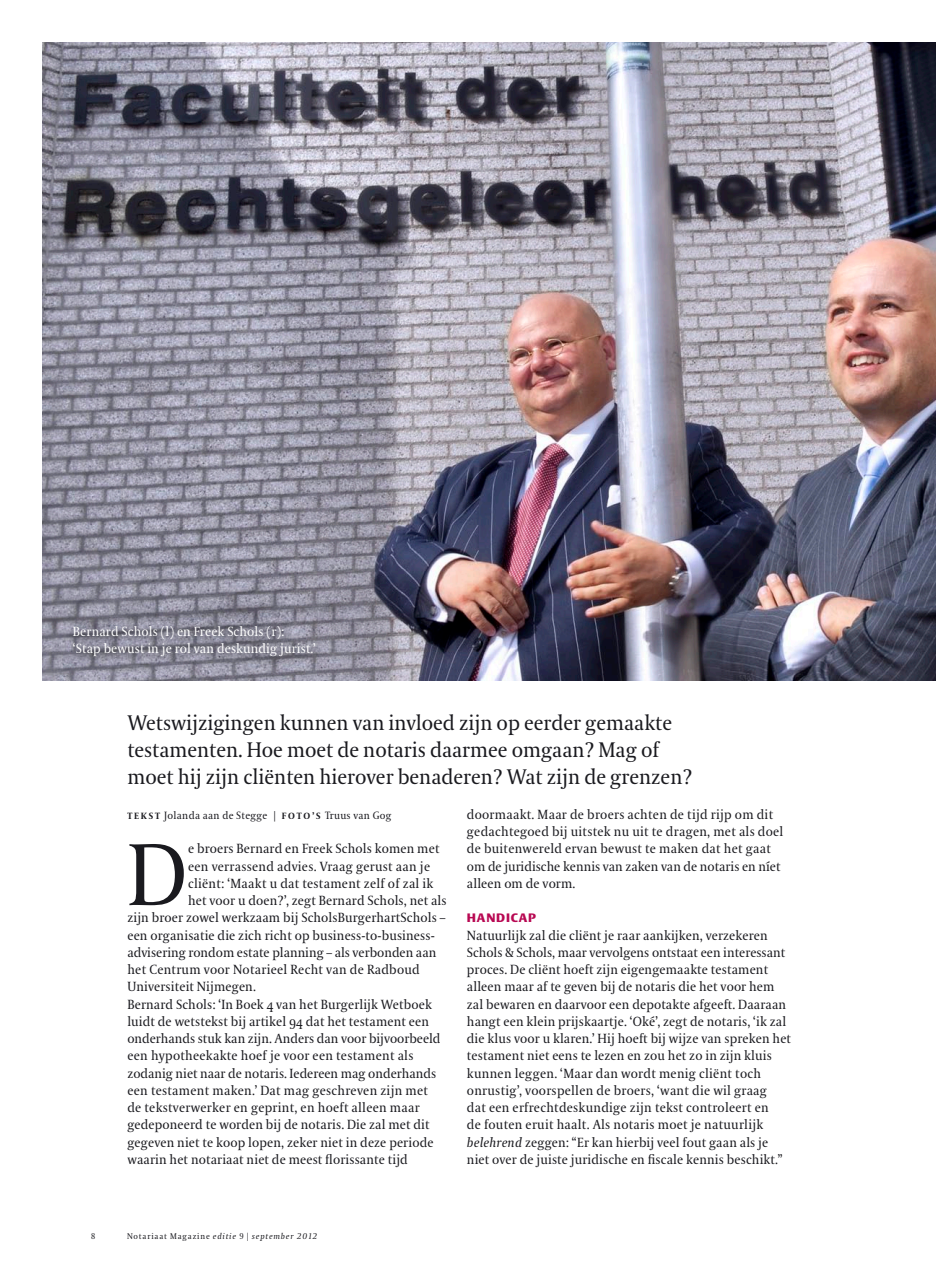
<style>
.page{position:relative;width:936px;height:1263px;background:#fff}
.page>*{position:absolute;margin:0;border:0;box-sizing:border-box;transform-origin:0 0}
.t1{font:87.3px "VPRO Coranto";color:#1a1a1f}
.t2{font:21px/27px "VPRO Coranto";color:#1a1a1f}
.t3{font:13.2px/17.2px "VPRO Coranto";letter-spacing:.01em;color:#1a1a1f}
.t4{font:13.2px/17.2px "VPRO Coranto";letter-spacing:.01em;color:#fff}
.t5{font:700 12px "VPRO Vesta";letter-spacing:.07em;color:#b80852}
.t6{font:10.5px "VPRO Coranto";letter-spacing:.03em;color:#1a1a1f}
.t7{font:italic 8.25px "VPRO Coranto";letter-spacing:.1em;color:#1a1a1f}
.t8{font:8.25px "VPRO Coranto Cn";color:#1a1a1f}
.s1{font-weight:700;font-size:9px}
.s2{font-style:italic}
.s3{font-style:normal}
.s4{font-family:"VPRO Coranto Cn";font-style:normal}
</style>
<div class="page">
<img style="left:43px;top:43px;width:892px;height:638px">
<svg style="left:68px;top:621px;width:296px;height:60px;background:#878694"></svg>
<p class="t4" style="left:73px;top:623px;width:244px">Bernard Schols (l) en Freek Schols (r): ‘Stap bewust in je rol van deskundig jurist.’</p>
<h2 class="t2" style="left:127px;top:709px;width:566px">Wetswijzigingen kunnen van invloed zijn op eerder gemaakte testamenten. Hoe moet de notaris daarmee omgaan? Mag of moet hij zijn cliënten hierover benaderen? Wat zijn de grenzen?</h2>
<p class="t6" style="left:127px;top:809px;width:265px"><span class="s1">T E K S T</span> Jolanda aan de Stegge | <span class="s1">F O T O ’ S</span> Truus van Gog</p>
<h1 class="t1" style="left:127px;top:823px;width:61px">D</h1>
<p class="t3" style="left:188px;top:840px;width:253px">e broers Bernard en Freek Schols komen met</p>
<p class="t3" style="left:188px;top:857px;width:243px">een verrassend advies. Vraag gerust aan je</p>
<p class="t3" style="left:188px;top:875px;width:247px">cliënt: ‘Maakt u dat testament zelf of zal ik</p>
<p class="t3" style="left:188px;top:892px;width:260px">het voor u doen?’, zegt Bernard Schols, net als</p>
<p class="t3" style="left:127px;top:909px;width:319px">zijn broer zowel werkzaam bij ScholsBurgerhartSchols –</p>
<p class="t3" style="left:127px;top:926px;width:308px">een organisatie die zich richt op business-to-business-</p>
<p class="t3" style="left:127px;top:944px;width:310px">advisering rondom estate planning – als verbonden aan</p>
<p class="t3" style="left:127px;top:961px;width:294px">het Centrum voor Notarieel Recht van de Radboud</p>
<p class="t3" style="left:127px;top:978px;width:130px">Universiteit Nijmegen.</p>
<p class="t3" style="left:127px;top:995px;width:306px">Bernard Schols: ‘In Boek 4 van het Burgerlijk Wetboek</p>
<p class="t3" style="left:127px;top:1013px;width:303px">luidt de wetstekst bij artikel 94 dat het testament een</p>
<p class="t3" style="left:127px;top:1030px;width:314px">onderhands stuk kan zijn. Anders dan voor bijvoorbeeld</p>
<p class="t3" style="left:127px;top:1047px;width:287px">een hypotheekakte hoef je voor een testament als</p>
<p class="t3" style="left:127px;top:1064px;width:310px">zodanig niet naar de notaris. Iedereen mag onderhands</p>
<p class="t3" style="left:127px;top:1082px;width:302px">een testament maken.’ Dat mag geschreven zijn met</p>
<p class="t3" style="left:127px;top:1099px;width:294px">de tekstverwerker en geprint, en hoeft alleen maar</p>
<p class="t3" style="left:127px;top:1116px;width:304px">gedeponeerd te worden bij de notaris. Die zal met dit</p>
<p class="t3" style="left:127px;top:1133px;width:307px">gegeven niet te koop lopen, zeker niet in deze periode</p>
<p class="t3" style="left:127px;top:1151px;width:282px">waarin het notariaat niet de meest florissante tijd</p>
<p class="t3" style="left:467px;top:806px;width:318px">doormaakt. Maar de broers achten de tijd rijp om dit gedachtegoed bij uitstek nu uit te dragen, met als doel de buitenwereld ervan bewust te maken dat het gaat om de juridische kennis van zaken van de notaris en níet alleen om de vorm.</p>
<p class="t5" style="left:467px;top:913px;width:71px">HANDICAP</p>
<p class="t3" style="left:467px;top:926px;width:325px">Natuurlijk zal die cliënt je raar aankijken, verzekeren Schols &amp; Schols, maar vervolgens ontstaat een interessant proces. De cliënt hoeft zijn eigengemaakte testament alleen maar af te geven bij de notaris die het voor hem zal bewaren en daarvoor een depotakte afgeeft. Daaraan hangt een klein prijskaartje. ‘Oké’, zegt de notaris, ‘ik zal die klus voor u klaren.’ Hij hoeft bij wijze van spreken het testament niet eens te lezen en zou het zo in zijn kluis kunnen leggen. ‘Maar dan wordt menig cliënt toch onrustig’, voorspellen de broers, ‘want die wil graag<br>dat een erfrechtdeskundige zijn tekst controleert en<br>de fouten eruit haalt. Als notaris moet je natuurlijk <span class="s2">belehrend</span> zeggen: “Er kan hierbij veel fout gaan als je niet over de juiste juridische en fiscale kennis beschikt.”</p>
<p class="t8" style="left:91px;top:1231px;width:6px">8</p>
<p class="t7" style="left:127px;top:1231px;width:191px"><span class="s3">Notariaat Magazine</span> editie <span class="s4">9 |</span> september 2012</p>
</div>
